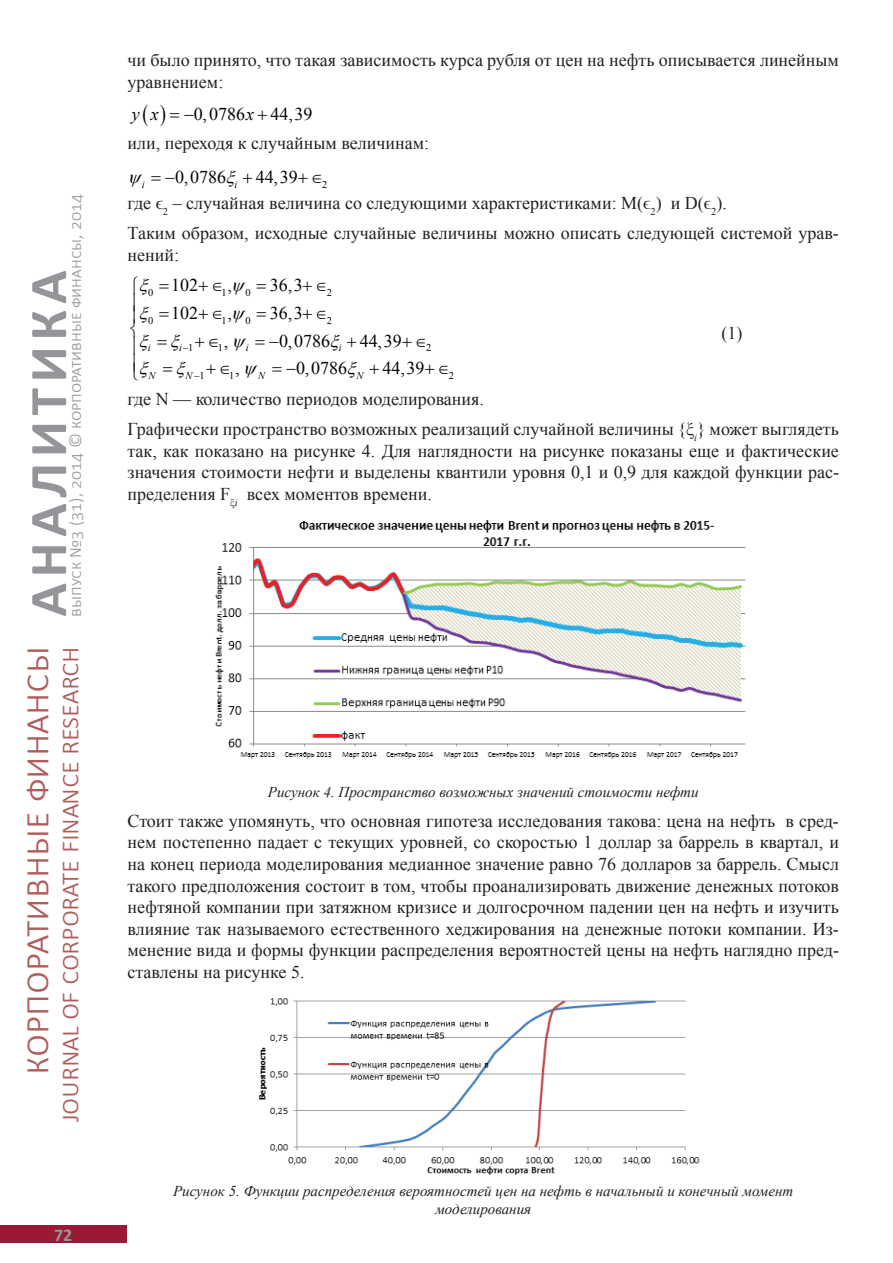
<style>
.page{position:relative;width:893px;height:1263px;background:#fff}
.page>*{position:absolute;margin:0;border:0;box-sizing:border-box;transform-origin:0 0}
.t1{font:300 40.5px "Calibri";color:#b05c5c}
.t2{font:300 30px "Calibri";letter-spacing:-.01em;color:#b05c5c}
.t3{font:18px/21.6px "Times New Roman";color:#231f20}
.t4{font:18px "Times New Roman";color:#040503}
.t5{font:700 18px "Calibri";color:#939598}
.t6{font:italic 18px "Times New Roman";color:#040503}
.t7{font:300 17.25px "Calibri";color:#939598;scale:1.04 1}
.t8{font:italic 15px/18px "Times New Roman";color:#231f20;text-align:center}
.t9{font:italic 10.35px "Times New Roman";color:#040503}
.t10{font:10.35px "Times New Roman";color:#040503}
.s1{font-style:italic}
.s2{font-style:normal}
</style>
<div class="page">
<div style="left:0;top:1226px;width:126px;height:17px;background:#981a35"></div>
<img style="left:215px;top:520px;width:531px;height:239px">
<img style="left:258px;top:998px;width:442px;height:177px">
<p class="t7" style="left:65px;top:617px;width:408px;rotate:-90deg">выпуск №3 (31), 2014 © корпоративные финансы, 2014</p>
<h2 class="t2" style="left:50px;top:1122px;width:854px;rotate:-90deg">journal of corporate finance research <sup>АНАЛИТИКА</sup></h2>
<h1 class="t1" style="left:10px;top:1075px;width:430px;rotate:-90deg">корпоративные финансы</h1>
<p class="t5" style="left:54px;top:1223px;width:20px">72</p>
<p class="t3" style="left:128px;top:49px;width:713px">чи было принято, что такая зависимость курса рубля от цен на нефть описывается линейным уравнением:</p>
<p class="t6" style="left:132px;top:101px;width:28px">y x</p>
<p class="t4" style="left:184px;top:102px;width:72px">−0,0786<span class="s1">x</span></p>
<p class="t4" style="left:271px;top:102px;width:43px">44,39</p>
<p class="t3" style="left:128px;top:132px;width:303px">или, переходя к случайным величинам:</p>
<p class="t10" style="left:322px;top:178px;width:7px">2</p>
<p class="t4" style="left:165px;top:165px;width:63px">−0,0786</p>
<p class="t4" style="left:256px;top:165px;width:43px">44,39</p>
<p class="t9" style="left:142px;top:177px;width:4px">i</p>
<p class="t9" style="left:235px;top:177px;width:4px">i</p>
<p class="t3" style="left:128px;top:188px;width:713px;line-height:30.2px">где ϵ<sub>2</sub> – случайная величина со следующими характеристиками: Μ(ϵ<sub>2</sub>) и D(ϵ<sub>2</sub>).<br>Таким образом, исходные случайные величины можно описать следующей системой урав-</p>
<p class="t3" style="left:128px;top:244px;width:53px">нений:</p>
<p class="t10" style="left:148px;top:286px;width:7px">0</p>
<p class="t10" style="left:221px;top:286px;width:7px">1</p>
<p class="t10" style="left:245px;top:286px;width:7px">0</p>
<p class="t10" style="left:327px;top:286px;width:7px">2</p>
<p class="t10" style="left:148px;top:313px;width:7px">0</p>
<p class="t10" style="left:221px;top:313px;width:7px">1</p>
<p class="t10" style="left:245px;top:313px;width:7px">0</p>
<p class="t10" style="left:327px;top:313px;width:7px">2</p>
<p class="t9" style="left:179px;top:341px;width:16px">i−<span class="s2">1</span></p>
<p class="t10" style="left:218px;top:341px;width:7px">1</p>
<p class="t10" style="left:426px;top:341px;width:7px">2</p>
<p class="t9" style="left:186px;top:368px;width:21px">N−<span class="s2">1</span></p>
<p class="t10" style="left:229px;top:368px;width:7px">1</p>
<p class="t10" style="left:449px;top:368px;width:7px">2</p>
<p class="t4" style="left:171px;top:273px;width:28px">102</p>
<p class="t4" style="left:211px;top:273px;width:23px">∈,</p>
<p class="t4" style="left:270px;top:273px;width:34px">36,3</p>
<p class="t4" style="left:171px;top:301px;width:28px">102</p>
<p class="t4" style="left:211px;top:301px;width:23px">∈,</p>
<p class="t4" style="left:270px;top:301px;width:34px">36,3</p>
<p class="t4" style="left:207px;top:328px;width:23px">∈,</p>
<p class="t4" style="left:269px;top:328px;width:63px">−0,0786</p>
<p class="t4" style="left:360px;top:328px;width:43px">44,39</p>
<p class="t4" style="left:219px;top:356px;width:23px">∈,</p>
<p class="t4" style="left:286px;top:356px;width:62px">−0,0786</p>
<p class="t4" style="left:383px;top:356px;width:43px">44,39</p>
<p class="t3" style="left:722px;top:322px;width:22px">(1)</p>
<p class="t9" style="left:148px;top:341px;width:4px">i</p>
<p class="t9" style="left:246px;top:341px;width:4px">i</p>
<p class="t9" style="left:339px;top:341px;width:4px">i</p>
<p class="t9" style="left:149px;top:368px;width:8px">N</p>
<p class="t9" style="left:258px;top:368px;width:8px">N</p>
<p class="t9" style="left:356px;top:368px;width:8px">N</p>
<p class="t3" style="left:128px;top:383px;width:713px;line-height:30.2px">где N — количество периодов моделирования.<br>Графически пространство возможных реализаций случайной величины {ξ<sub>i</sub>} может выглядеть</p>
<p class="t3" style="left:128px;top:439px;width:713px;text-align:justify">так, как показано на рисунке 4. Для наглядности на рисунке показаны еще и фактические значения стоимости нефти и выделены квантили уровня 0,1 и 0,9 для каждой функции рас&shy;пределения F<sub>ξ</sub><sub>i</sub> всех моментов времени.</p>
<p class="t8" style="left:268px;top:782px;width:432px">Рисунок 4. Пространство возможных значений стоимости нефти</p>
<p class="t3" style="left:128px;top:810px;width:713px;text-align:justify">Стоит также упомянуть, что основная гипотеза исследования такова: цена на нефть в сред&shy;нем постепенно падает с текущих уровней, со скоростью 1 доллар за баррель в квартал, и на конец периода моделирования медианное значение равно 76 долларов за баррель. Смысл такого предположения состоит в том, чтобы проанализировать движение денежных потоков нефтяной компании при затяжном кризисе и долгосрочном падении цен на нефть и изучить влияние так называемого естественного хеджирования на денежные потоки компании. Из&shy;менение вида и формы функции распределения вероятностей цены на нефть наглядно пред&shy;ставлены на рисунке 5.</p>
<p class="t8" style="left:173px;top:1182px;width:622px">Рисунок 5. Функции распределения вероятностей цен на нефть в начальный и конечный момент моделирования</p>
</div>
